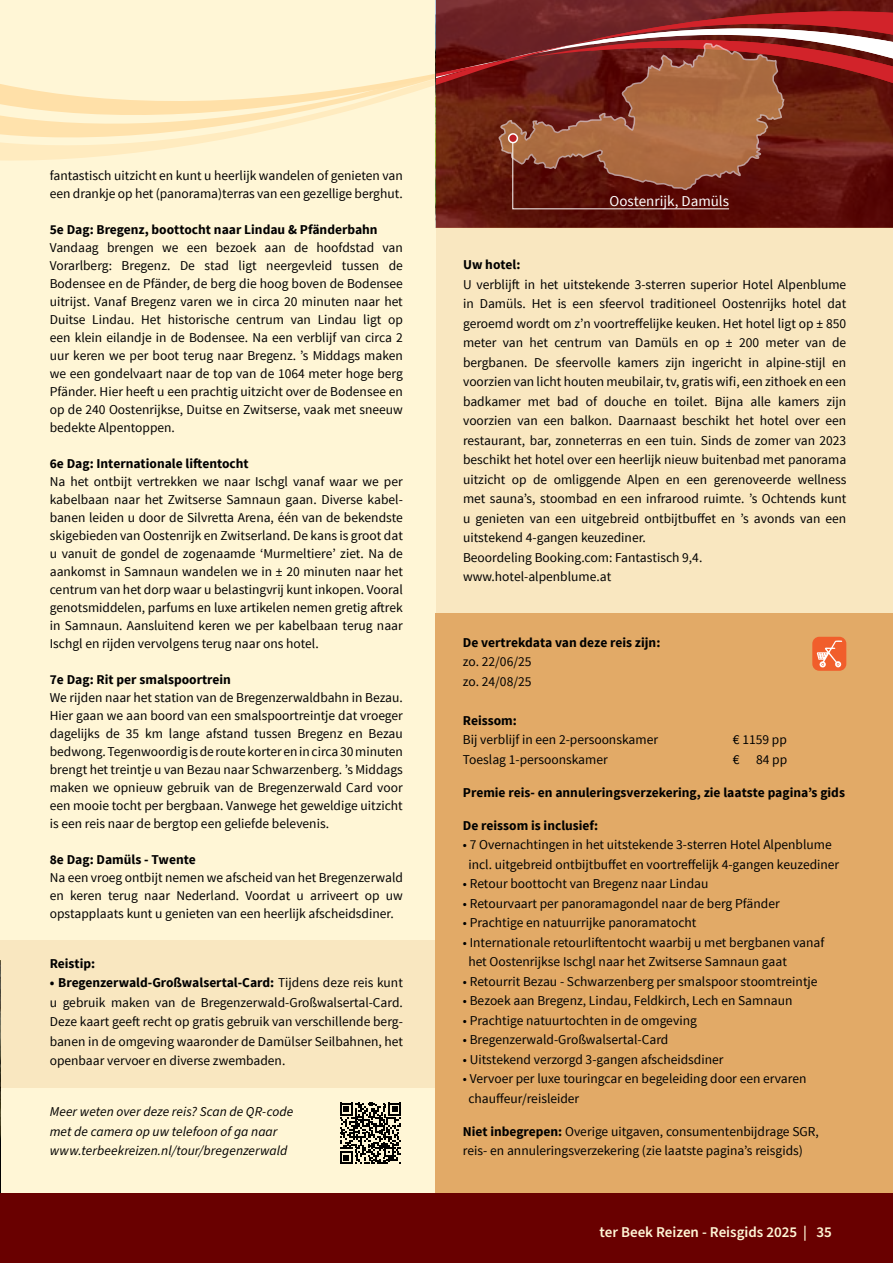
<style>
.page{position:relative;width:893px;height:1263px;background:#fff6d6}
.page>*{position:absolute;margin:0;border:0;box-sizing:border-box;transform-origin:0 0}
.t1{font:600 15px "Source Sans Pro";color:#fff6d6}
.t2{font:15px "Source Sans Pro";color:#fff}
.t3{font:13.5px/18px "Source Sans Pro";color:#000}
.t4{font:700 13.5px "Source Sans Pro";color:#000}
.t5{font:italic 13.5px/19.5px "Source Sans Pro";letter-spacing:.005em;color:#000}
.s1{font-weight:700}
</style>
<div class="page">
<div style="left:0;top:1193px;width:893px;height:70px;background:#690000"></div>
<svg style="left:0;top:0;width:436px;height:170px"></svg>
<div style="left:0;top:941px;width:436px;height:147px;background:#f9e7c0"></div>
<img style="left:0;top:961px;width:1px;height:232px">
<div style="left:436px;top:614px;width:457px;height:579px;background:#e2aa67"></div>
<svg style="left:436px;top:210px;width:457px;height:17px;fill:#590c06"></svg>
<div style="left:436px;top:227px;width:457px;height:387px;background:#f9e7c0"></div>
<svg style="left:436px;top:0;width:457px;height:210px"></svg>
<svg style="left:340px;top:1102px;width:61px;height:62px"></svg>
<div style="left:812px;top:637px;width:34px;height:34px;background:#f15e2b;border-radius:7px"></div>
<svg style="left:817px;top:640px;width:26px;height:28px"></svg>
<p class="t3" style="left:50px;top:166px;width:355px">fantastisch uitzicht en kunt u heerlijk wandelen of genieten van een drankje op het (panorama)terras van een gezellige berghut.</p>
<p class="t4" style="left:50px;top:221px;width:329px">5e Dag: Bregenz, boottocht naar Lindau &amp; Pfänderbahn</p>
<p class="t3" style="left:50px;top:238px;width:355px;text-align:justify">Vandaag brengen we een bezoek aan de hoofdstad van Vorarlberg: Bregenz. De stad ligt neergevleid tussen de Bodensee en de Pfänder, de berg die hoog boven de Bodensee uitrijst. Vanaf Bregenz varen we in circa 20 minuten naar het Duitse Lindau. Het historische centrum van Lindau ligt op een klein eilandje in de Bodensee. Na een verblijf van circa 2 uur keren we per boot terug naar Bregenz. ’s Middags maken we een gondelvaart naar de top van de 1064 meter hoge berg Pfänder. Hier heeft u een prachtig uitzicht over de Bodensee en op de 240 Oostenrijkse, Duitse en Zwitserse, vaak met sneeuw bedekte Alpentoppen.</p>
<p class="t4" style="left:50px;top:454px;width:201px">6e Dag: Internationale liftentocht</p>
<p class="t3" style="left:50px;top:472px;width:355px;text-align:justify">Na het ontbijt vertrekken we naar Ischgl vanaf waar we per kabelbaan naar het Zwitserse Samnaun gaan. Diverse kabel&shy;banen leiden u door de Silvretta Arena, één van de bekendste skigebieden van Oostenrijk en Zwitserland. De kans is groot dat u vanuit de gondel de zogenaamde ‘Murmeltiere’ ziet. Na de aankomst in Samnaun wandelen we in ± 20 minuten naar het centrum van het dorp waar u belastingvrij kunt inkopen. Vooral genotsmiddelen, parfums en luxe artikelen nemen gretig aftrek in Samnaun. Aansluitend keren we per kabelbaan terug naar Ischgl en rijden vervolgens terug naar ons hotel.</p>
<p class="t4" style="left:50px;top:670px;width:183px">7e Dag: Rit per smalspoortrein</p>
<p class="t3" style="left:50px;top:688px;width:355px;text-align:justify">We rijden naar het station van de Bregenzerwaldbahn in Bezau.<br>Hier gaan we aan boord van een smalspoortreintje dat vroeger dagelijks de 35 km lange afstand tussen Bregenz en Bezau bedwong. Tegenwoordig is de route korter en in circa 30 minuten brengt het treintje u van Bezau naar Schwarzenberg. ’s Middags maken we opnieuw gebruik van de Bregenzerwald Card voor een mooie tocht per bergbaan. Vanwege het geweldige uitzicht is een reis naar de bergtop een geliefde belevenis.</p>
<p class="t4" style="left:50px;top:850px;width:147px">8e Dag: Damüls - Twente</p>
<p class="t3" style="left:50px;top:868px;width:355px;text-align:justify">Na een vroeg ontbijt nemen we afscheid van het Bregenzerwald en keren terug naar Nederland. Voordat u arriveert op uw opstapplaats kunt u genieten van een heerlijk afscheidsdiner.</p>
<p class="t4" style="left:50px;top:955px;width:47px">Reistip:</p>
<p class="t3" style="left:50px;top:973px;width:355px;line-height:19.5px;text-align:justify"><span class="s1">• Bregenzerwald-Großwalsertal-Card:</span> Tijdens deze reis kunt u gebruik maken van de Bregenzerwald-Großwalsertal-Card.<br>Deze kaart geeft recht op gratis gebruik van verschillende berg&shy;banen in de omgeving waaronder de Damülser Seilbahnen, het openbaar vervoer en diverse zwembaden.</p>
<p class="t5" style="left:50px;top:1102px;width:245px">Meer weten over deze reis? Scan de QR-code met de camera op uw telefoon of ga naar www.terbeekreizen.nl/tour/bregenzerwald</p>
<p class="t2" style="left:610px;top:192px;width:121px">Oostenrijk, Damüls</p>
<p class="t4" style="left:463px;top:256px;width:59px">Uw hotel:</p>
<p class="t3" style="left:463px;top:275px;width:385px;line-height:19.5px">U verblijft in het uitstekende 3-sterren superior Hotel Alpenblume in Damüls. Het is een sfeervol traditioneel Oostenrijks hotel dat geroemd wordt om z’n voortreffelijke keuken. Het hotel ligt op ± 850 meter van het centrum van Damüls en op ± 200 meter van de bergbanen. De sfeervolle kamers zijn ingericht in alpine-stijl en voorzien van licht houten meubilair, tv, gratis wifi, een zithoek en een badkamer met bad of douche en toilet. Bijna alle kamers zijn voorzien van een balkon. Daarnaast beschikt het hotel over een restaurant, bar, zonneterras en een tuin. Sinds de zomer van 2023 beschikt het hotel over een heerlijk nieuw buitenbad met panorama uitzicht op de omliggende Alpen en een gerenoveerde wellness met sauna’s, stoombad en een infrarood ruimte. ’s Ochtends kunt u genieten van een uitgebreid ontbijtbuffet en ’s avonds van een uitstekend 4-gangen keuzediner.<br>Beoordeling Booking.com: Fantastisch 9,4. www.hotel-alpenblume.at</p>
<p class="t4" style="left:463px;top:634px;width:199px">De vertrekdata van deze reis zijn:</p>
<p class="t3" style="left:463px;top:652px;width:70px;line-height:19.5px">zo. 22/06/25 zo. 24/08/25</p>
<p class="t4" style="left:463px;top:712px;width:55px">Reissom:</p>
<p class="t3" style="left:463px;top:731px;width:197px">Bij verblijf in een 2-persoonskamer</p>
<p class="t3" style="left:733px;top:731px;width:55px">€ 1159 pp</p>
<p class="t3" style="left:463px;top:751px;width:146px">Toeslag 1-persoonskamer</p>
<p class="t3" style="left:733px;top:751px;width:56px">€ 84 pp</p>
<p class="t4" style="left:463px;top:784px;width:384px">Premie reis- en annuleringsverzekering, zie laatste pagina’s gids</p>
<p class="t4" style="left:463px;top:817px;width:137px">De reissom is inclusief:</p>
<p class="t3" style="left:463px;top:835px;width:378px;line-height:19.5px;text-align:center">• 7 Overnachtingen in het uitstekende 3-sterren Hotel Alpenblume incl. uitgebreid ontbijtbuffet en voortreffelijk 4-gangen keuzediner</p>
<p class="t3" style="left:463px;top:875px;width:247px">• Retour boottocht van Bregenz naar Lindau</p>
<p class="t3" style="left:463px;top:894px;width:318px">• Retourvaart per panoramagondel naar de berg Pfänder</p>
<p class="t3" style="left:463px;top:914px;width:235px">• Prachtige en natuurrijke panoramatocht</p>
<p class="t3" style="left:468px;top:933px;width:357px;line-height:19.5px;text-indent:-5px">• Internationale retourliftentocht waarbij u met bergbanen vanaf het Oostenrijkse Ischgl naar het Zwitserse Samnaun gaat</p>
<p class="t3" style="left:463px;top:972px;width:356px">• Retourrit Bezau - Schwarzenberg per smalspoor stoomtreintje</p>
<p class="t3" style="left:463px;top:992px;width:331px">• Bezoek aan Bregenz, Lindau, Feldkirch, Lech en Samnaun</p>
<p class="t3" style="left:463px;top:1011px;width:235px">• Prachtige natuurtochten in de omgeving</p>
<p class="t3" style="left:463px;top:1031px;width:207px">• Bregenzerwald-Großwalsertal-Card</p>
<p class="t3" style="left:463px;top:1050px;width:262px">• Uitstekend verzorgd 3-gangen afscheidsdiner</p>
<p class="t3" style="left:468px;top:1069px;width:340px;line-height:19.5px;text-indent:-5px">• Vervoer per luxe touringcar en begeleiding door een ervaren chauffeur/reisleider</p>
<p class="t3" style="left:463px;top:1122px;width:357px;line-height:19.5px"><span class="s1">Niet inbegrepen:</span> Overige uitgaven, consumentenbijdrage SGR, reis- en annuleringsverzekering (zie laatste pagina’s reisgids)</p>
<p class="t1" style="left:600px;top:1222px;width:234px">ter Beek Reizen - Reisgids 2025 | 35</p>
</div>
